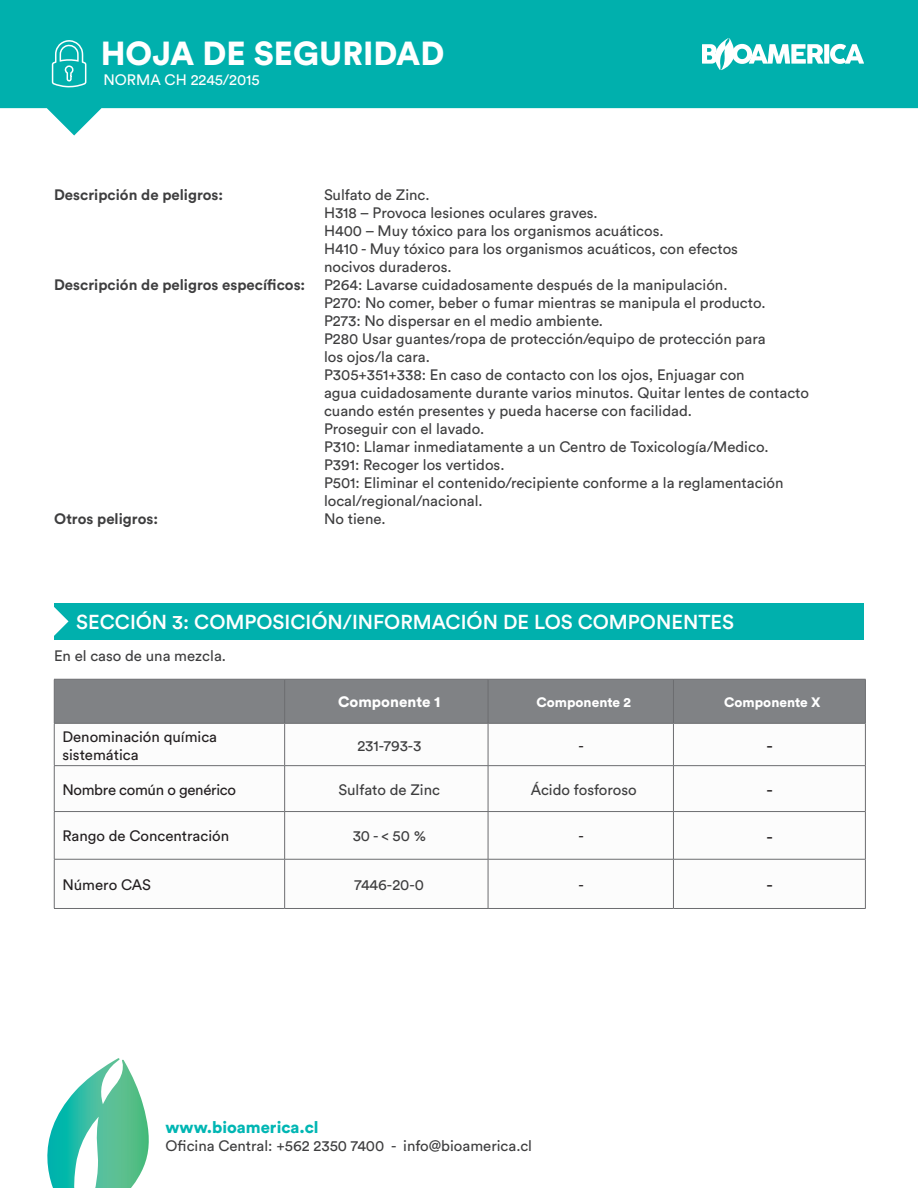
<style>
.page{position:relative;width:918px;height:1188px;background:#fff}
.page>*{position:absolute;margin:0;border:0;box-sizing:border-box;transform-origin:0 0}
.t1{font:900 33px "Circular Std";color:#fff}
.t2{font:500 20.1px "Circular Std";color:#fff}
.t3{font:18px "Circular Std";color:#231f20}
.t4{font:900 16.5px "Circular Std";color:#00b6b3}
.t5{font:15px "Circular Std";color:#3e3e3f}
.t6{font:15px/18px "Circular Std";color:#231f20}
.t7{font:700 15px "Circular Std";color:#3e3e3f}
.t8{font:15px "Circular Std";letter-spacing:-.02em;color:#231f20}
.t9{font:15px "Circular Std";color:#fff}
.t10{font:900 15px "Circular Std";color:#fff}
.t11{font:900 13.65px "Circular Std";color:#fff}
.s1{font-weight:700}
</style>
<div class="page">
<svg style="left:47px;top:1058px;width:102px;height:130px"></svg>
<svg style="left:0;top:0;width:918px;height:136px;fill:#00b0ad"></svg>
<svg style="left:702px;top:38px;width:162px;height:32px"></svg>
<svg style="left:51px;top:39px;width:36px;height:49px;background:#32bfbd"></svg>
<div style="left:54px;top:603px;width:810px;height:37px;background:#00b0ad"></div>
<svg style="left:54px;top:607px;width:15px;height:29px"></svg>
<div style="left:55px;top:680px;width:810px;height:43px;background:#808285"></div>
<svg style="left:55px;top:724px;width:810px;height:184px"></svg>
<hr style="left:54px;top:724px;width:1px;height:41px;background:#6c6d70">
<hr style="left:54px;top:723px;width:231px;height:1px;background:#6c6d70">
<hr style="left:54px;top:679px;width:231px;height:1px;background:#6c6d70">
<hr style="left:54px;top:680px;width:1px;height:43px;background:#6c6d70">
<hr style="left:285px;top:679px;width:203px;height:1px;background:#6c6d70">
<hr style="left:284px;top:680px;width:1px;height:43px;background:#6c6d70">
<hr style="left:488px;top:679px;width:185px;height:1px;background:#6c6d70">
<hr style="left:488px;top:680px;width:1px;height:43px;background:#6c6d70">
<hr style="left:673px;top:679px;width:193px;height:1px;background:#6c6d70">
<hr style="left:673px;top:680px;width:1px;height:43px;background:#6c6d70">
<hr style="left:865px;top:680px;width:1px;height:43px;background:#6c6d70">
<hr style="left:285px;top:723px;width:203px;height:1px;background:#6c6d70">
<hr style="left:488px;top:723px;width:185px;height:1px;background:#6c6d70">
<hr style="left:488px;top:724px;width:1px;height:41px;background:#6c6d70">
<hr style="left:673px;top:723px;width:193px;height:1px;background:#6c6d70">
<hr style="left:673px;top:724px;width:1px;height:41px;background:#6c6d70">
<hr style="left:865px;top:724px;width:1px;height:41px;background:#6c6d70">
<hr style="left:285px;top:765px;width:203px;height:1px;background:#6c6d70">
<hr style="left:488px;top:765px;width:185px;height:1px;background:#6c6d70">
<hr style="left:488px;top:766px;width:1px;height:45px;background:#6c6d70">
<hr style="left:673px;top:765px;width:193px;height:1px;background:#6c6d70">
<hr style="left:673px;top:766px;width:1px;height:45px;background:#6c6d70">
<hr style="left:865px;top:766px;width:1px;height:45px;background:#6c6d70">
<hr style="left:285px;top:811px;width:203px;height:1px;background:#6c6d70">
<hr style="left:488px;top:811px;width:185px;height:1px;background:#6c6d70">
<hr style="left:488px;top:812px;width:1px;height:47px;background:#6c6d70">
<hr style="left:673px;top:811px;width:193px;height:1px;background:#6c6d70">
<hr style="left:673px;top:812px;width:1px;height:47px;background:#6c6d70">
<hr style="left:865px;top:812px;width:1px;height:47px;background:#6c6d70">
<hr style="left:285px;top:859px;width:203px;height:1px;background:#6c6d70">
<hr style="left:488px;top:859px;width:185px;height:1px;background:#6c6d70">
<hr style="left:488px;top:860px;width:1px;height:48px;background:#6c6d70">
<hr style="left:673px;top:859px;width:193px;height:1px;background:#6c6d70">
<hr style="left:673px;top:860px;width:1px;height:48px;background:#6c6d70">
<hr style="left:865px;top:860px;width:1px;height:48px;background:#6c6d70">
<hr style="left:285px;top:908px;width:203px;height:1px;background:#6c6d70">
<hr style="left:284px;top:724px;width:1px;height:41px;background:#6c6d70">
<hr style="left:54px;top:766px;width:1px;height:45px;background:#6c6d70">
<hr style="left:54px;top:765px;width:231px;height:1px;background:#6c6d70">
<hr style="left:284px;top:766px;width:1px;height:45px;background:#6c6d70">
<hr style="left:54px;top:812px;width:1px;height:47px;background:#6c6d70">
<hr style="left:54px;top:811px;width:231px;height:1px;background:#6c6d70">
<hr style="left:284px;top:812px;width:1px;height:47px;background:#6c6d70">
<hr style="left:54px;top:860px;width:1px;height:48px;background:#6c6d70">
<hr style="left:54px;top:859px;width:231px;height:1px;background:#6c6d70">
<hr style="left:54px;top:908px;width:231px;height:1px;background:#6c6d70">
<hr style="left:284px;top:860px;width:1px;height:48px;background:#6c6d70">
<hr style="left:488px;top:908px;width:185px;height:1px;background:#6c6d70">
<hr style="left:673px;top:908px;width:193px;height:1px;background:#6c6d70">
<h1 class="t1" style="left:101px;top:31px;width:345px">HOJA DE SEGURIDAD</h1>
<p class="t9" style="left:104px;top:70px;width:158px">NORMA CH 2245/2015</p>
<p class="t7" style="left:54px;top:185px;width:171px">Descripción de peligros:</p>
<p class="t5" style="left:324px;top:186px;width:107px">Sulfato de Zinc.</p>
<p class="t5" style="left:324px;top:204px;width:275px">H318 – Provoca lesiones oculares graves.</p>
<p class="t5" style="left:324px;top:222px;width:341px">H400 – Muy tóxico para los organismos acuáticos.</p>
<p class="t5" style="left:324px;top:240px;width:416px">H410 - Muy tóxico para los organismos acuáticos, con efectos</p>
<p class="t5" style="left:324px;top:258px;width:129px">nocivos duraderos.</p>
<p class="t5" style="left:54px;top:276px;width:675px"><span class="s1">Descripción de peligros específicos:</span> P264: Lavarse cuidadosamente después de la manipulación.</p>
<p class="t5" style="left:324px;top:294px;width:443px">P270: No comer, beber o fumar mientras se manipula el producto.</p>
<p class="t5" style="left:324px;top:312px;width:281px">P273: No dispersar en el medio ambiente.</p>
<p class="t5" style="left:324px;top:330px;width:443px">P280 Usar guantes/ropa de protección/equipo de protección para</p>
<p class="t5" style="left:324px;top:348px;width:107px">los ojos/la cara.</p>
<p class="t5" style="left:324px;top:366px;width:422px">P305+351+338: En caso de contacto con los ojos, Enjuagar con</p>
<p class="t5" style="left:324px;top:384px;width:487px">agua cuidadosamente durante varios minutos. Quitar lentes de contacto</p>
<p class="t5" style="left:324px;top:402px;width:370px">cuando estén presentes y pueda hacerse con facilidad.</p>
<p class="t5" style="left:324px;top:420px;width:162px">Proseguir con el lavado.</p>
<p class="t5" style="left:324px;top:438px;width:446px">P310: Llamar inmediatamente a un Centro de Toxicología/Medico.</p>
<p class="t5" style="left:324px;top:456px;width:182px">P391: Recoger los vertidos.</p>
<p class="t5" style="left:324px;top:474px;width:461px">P501: Eliminar el contenido/recipiente conforme a la reglamentación</p>
<p class="t5" style="left:324px;top:492px;width:160px">local/regional/nacional.</p>
<p class="t7" style="left:54px;top:509px;width:106px">Otros peligros:</p>
<p class="t5" style="left:324px;top:510px;width:63px">No tiene.</p>
<h2 class="t2" style="left:76px;top:609px;width:660px">SECCIÓN 3: COMPOSICIÓN/INFORMACIÓN DE LOS COMPONENTES</h2>
<p class="t5" style="left:54px;top:646px;width:174px">En el caso de una mezcla.</p>
<p class="t10" style="left:338px;top:692px;width:104px">Componente 1</p>
<p class="t11" style="left:537px;top:693px;width:96px">Componente 2</p>
<p class="t11" style="left:724px;top:693px;width:98px">Componente X</p>
<p class="t6" style="left:62px;top:727px;width:156px">Denominación química sistemática</p>
<p class="t5" style="left:357px;top:736px;width:66px">231-793-3</p>
<p class="t6" style="left:578px;top:736px;width:7px">-</p>
<p class="t3" style="left:767px;top:735px;width:8px">-</p>
<p class="t8" style="left:62px;top:780px;width:175px">Nombre común o genérico</p>
<p class="t5" style="left:339px;top:780px;width:103px">Sulfato de Zinc</p>
<p class="t5" style="left:531px;top:780px;width:108px">Ácido fosforoso</p>
<p class="t3" style="left:767px;top:779px;width:8px">-</p>
<p class="t6" style="left:62px;top:827px;width:168px">Rango de Concentración</p>
<p class="t5" style="left:353px;top:827px;width:75px">30 - &lt; 50 %</p>
<p class="t6" style="left:578px;top:827px;width:7px">-</p>
<p class="t3" style="left:767px;top:825px;width:8px">-</p>
<p class="t6" style="left:62px;top:875px;width:90px">Número CAS</p>
<p class="t5" style="left:355px;top:876px;width:71px">7446-20-0</p>
<p class="t6" style="left:578px;top:875px;width:7px">-</p>
<p class="t3" style="left:767px;top:874px;width:8px">-</p>
<p class="t4" style="left:166px;top:1117px;width:155px">www.bioamerica.cl</p>
<p class="t5" style="left:166px;top:1137px;width:368px">Oficina Central: +562 2350 7400 - info@bioamerica.cl</p>
</div>
